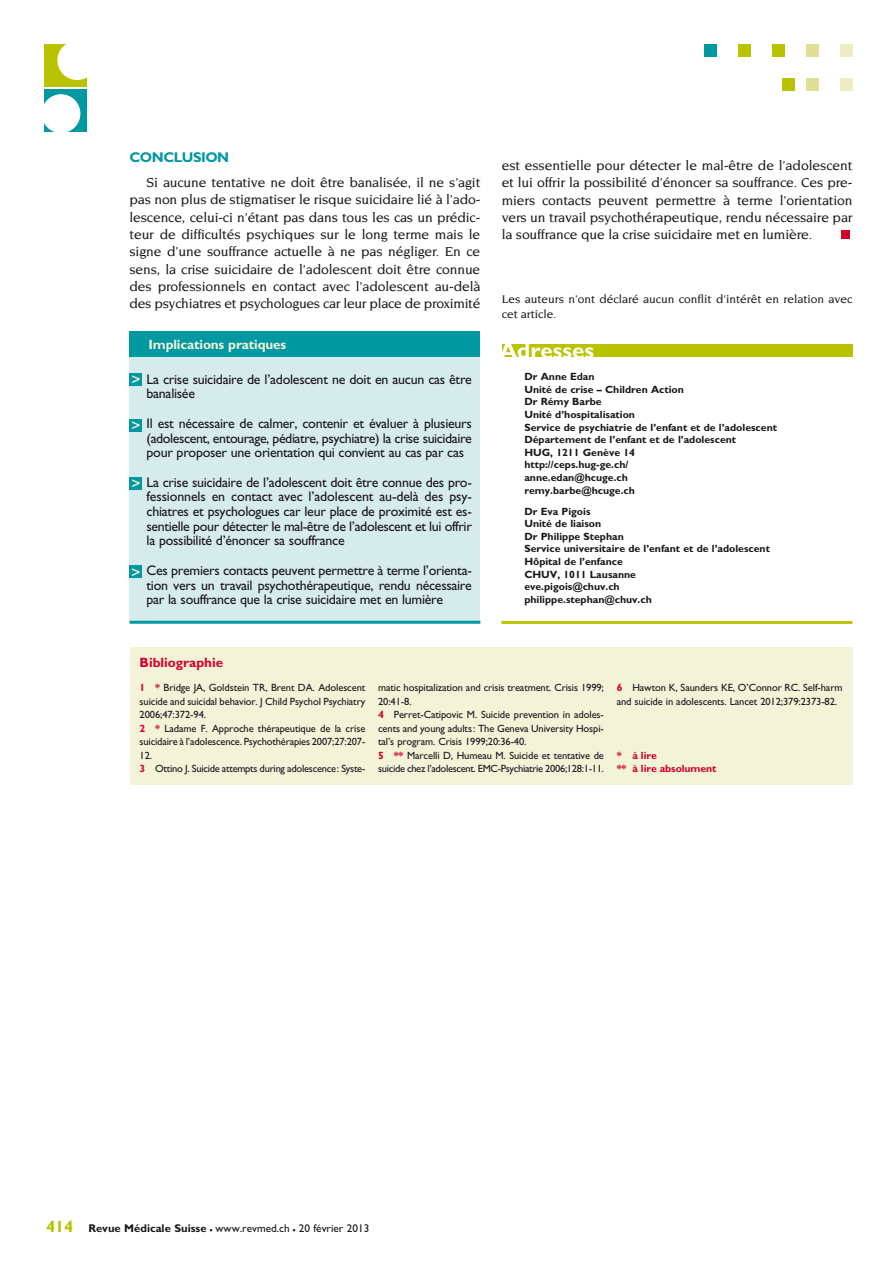
<style>
.page{position:relative;width:893px;height:1263px;background:#fff}
.page>*{position:absolute;margin:0;border:0;box-sizing:border-box;transform-origin:0 0}
.t1{font:700 22.5px "Gill Sans";color:#fff}
.t2{font:700 14.1px "Gill Sans";letter-spacing:-.035em;color:#0098a1}
.t3{font:500 13.95px/17.2px "Novarese";letter-spacing:-.015em;color:#1a171c;text-align:justify}
.t4{font:13.95px/14.7px "Gill Sans";letter-spacing:-.02em;color:#1a171c;text-align:justify}
.t5{font:700 13.5px "Gill Sans";letter-spacing:-.01em;color:#f2f3d7}
.t6{font:700 13.5px "Gill Sans";color:#d40028}
.t7{font:500 12px/15px "Novarese";color:#1a171c}
.t8{font:11.25px "Gill Sans";color:#1a171c}
.t9{font:10.5px/13.5px "Gill Sans";letter-spacing:-.01em;color:#1a171c}
.t10{font:700 10.5px/12.6px "Gill Sans";color:#1a171c}
.t11{font:700 10.5px/13.5px "Gill Sans";letter-spacing:-.01em;color:#d40028}
.s1{font-family:"Insignia";font-size:15px;color:#f2f3d7}
.s2{font-weight:700;color:#d40028}
.s3{font-weight:700;font-size:16.5px;color:#bac300}
.s4{font-weight:700}
.s5{font-weight:700;font-size:16.5px}
</style>
<div class="page">
<div style="left:840px;top:45px;width:12px;height:12px;background:#ecedc3"></div>
<div style="left:806px;top:45px;width:12px;height:12px;background:#dee096"></div>
<div style="left:772px;top:45px;width:12px;height:12px;background:#bac300"></div>
<div style="left:738px;top:45px;width:12px;height:12px;background:#bac300"></div>
<div style="left:704px;top:45px;width:12px;height:12px;background:#0098a1"></div>
<div style="left:840px;top:79px;width:12px;height:12px;background:#ecedc3"></div>
<div style="left:806px;top:79px;width:12px;height:12px;background:#dee096"></div>
<div style="left:782px;top:79px;width:13px;height:12px;background:#bac300"></div>
<div style="left:841px;top:230px;width:9px;height:9px;background:#d40028"></div>
<div style="left:45px;top:45px;width:42px;height:42px;background:#bac300"></div>
<div style="left:57px;top:41px;width:40px;height:39px;background:#fff;border-radius:50%"></div>
<div style="left:45px;top:89px;width:42px;height:43px;background:#0098a1"></div>
<div style="left:42px;top:94px;width:38px;height:39px;background:#fff;border-radius:50%"></div>
<div style="left:130px;top:647px;width:722px;height:138px;background:#f2f3d7"></div>
<div style="left:130px;top:357px;width:350px;height:264px;background:#d6ecec"></div>
<div style="left:130px;top:332px;width:350px;height:25px;background:#0098a1"></div>
<hr style="left:130px;top:621px;width:350px;height:3px;background:#0098a1">
<div style="left:130px;top:373px;width:12px;height:13px;background:#0098a1"></div>
<div style="left:130px;top:419px;width:12px;height:12px;background:#0098a1"></div>
<div style="left:130px;top:477px;width:12px;height:12px;background:#0098a1"></div>
<div style="left:130px;top:565px;width:12px;height:13px;background:#0098a1"></div>
<div style="left:502px;top:344px;width:350px;height:12px;background:#bac300"></div>
<hr style="left:501px;top:621px;width:351px;height:3px;background:#bac300">
<p class="t2" style="left:130px;top:149px;width:101px">CONCLUSION</p>
<p class="t3" style="left:130px;top:174px;width:352px;text-indent:17px">Si aucune tentative ne doit être banalisée, il ne s’agit pas non plus de stigmatiser le risque suicidaire lié à l’ado&shy;lescence, celui-ci n’étant pas dans tous les cas un prédic&shy;teur de difficultés psychiques sur le long terme mais le signe d’une souffrance actuelle à ne pas négliger. En ce sens, la crise suicidaire de l’adolescent doit être connue des professionnels en contact avec l’adolescent au-delà des psychiatres et psychologues car leur place de proximité</p>
<p class="t5" style="left:149px;top:337px;width:139px">Implications pratiques</p>
<p class="t4" style="left:147px;top:372px;width:327px;text-indent:-15px"><span class="s1">&gt;</span> La crise suicidaire de l’adolescent ne doit en aucun cas être banalisée</p>
<p class="t4" style="left:147px;top:416px;width:327px;text-indent:-15px"><span class="s1">&gt;</span> Il est nécessaire de calmer, contenir et évaluer à plusieurs (adolescent, entourage, pédiatre, psychiatre) la crise suicidaire pour proposer une orientation qui convient au cas par cas</p>
<p class="t4" style="left:147px;top:475px;width:327px;text-indent:-15px"><span class="s1">&gt;</span> La crise suicidaire de l’adolescent doit être connue des pro&shy;fessionnels en contact avec l’adolescent au-delà des psy&shy;chiatres et psychologues car leur place de proximité est es&shy;sentielle pour détecter le mal-être de l’adolescent et lui offrir la possibilité d’énoncer sa souffrance</p>
<p class="t4" style="left:147px;top:563px;width:327px;text-indent:-15px"><span class="s1">&gt;</span> Ces premiers contacts peuvent permettre à terme l’orienta&shy;tion vers un travail psychothérapeutique, rendu nécessaire par la souffrance que la crise suicidaire met en lumière</p>
<p class="t3" style="left:502px;top:157px;width:352px">est essentielle pour détecter le mal-être de l’adolescent et lui offrir la possibilité d’énoncer sa souffrance. Ces pre&shy;miers contacts peuvent permettre à terme l’orientation vers un travail psychothérapeutique, rendu nécessaire par la souffrance que la crise suicidaire met en lumière.</p>
<p class="t7" style="left:502px;top:291px;width:352px">Les auteurs n’ont déclaré aucun conflit d’intérêt en relation avec cet article.</p>
<h1 class="t1" style="left:500px;top:337px;width:96px">Adresses</h1>
<p class="t10" style="left:524px;top:370px;width:254px">Dr Anne Edan<br>Unité de crise – Children Action<br>Dr Rémy Barbe<br>Unité d’hospitalisation<br>Service de psychiatrie de l’enfant et de l’adolescent<br>Département de l’enfant et de l’adolescent<br>HUG, 1211 Genève 14<br>http://ceps.hug-ge.ch/<br>anne.edan@hcuge.ch<br>remy.barbe@hcuge.ch</p>
<p class="t10" style="left:524px;top:505px;width:247px">Dr Eva Pigois<br>Unité de liaison<br>Dr Philippe Stephan<br>Service universitaire de l’enfant et de l’adolescent<br>Hôpital de l’enfance<br>CHUV, 1011 Lausanne<br>eve.pigois@chuv.ch<br>philippe.stephan@chuv.ch</p>
<p class="t6" style="left:140px;top:654px;width:85px">Bibliographie</p>
<p class="t9" style="left:140px;top:681px;width:227px"><span class="s2">1 *</span> Bridge JA, Goldstein TR, Brent DA. Adolescent suicide and suicidal behavior. J Child Psychol Psychiatry 2006;47:372-94.<br><span class="s2">2 *</span> Ladame F. Approche thérapeutique de la crise suicidaire à l’adolescence. Psychothérapies 2007;27:207- 12.<br><span class="s2">3</span> Ottino J. Suicide attempts during adolescence: Syste-</p>
<p class="t9" style="left:378px;top:681px;width:227px">matic hospitalization and crisis treatment. Crisis 1999; 20:41-8.<br><span class="s2">4</span> Perret-Catipovic M. Suicide prevention in adoles&shy;cents and young adults: The Geneva University Hospi&shy;tal’s program. Crisis 1999;20:36-40.<br><span class="s2">5 **</span> Marcelli D, Humeau M. Suicide et tentative de suicide chez l’adolescent. EMC-Psychiatrie 2006;128:1-11.</p>
<p class="t9" style="left:617px;top:681px;width:227px"><span class="s2">6</span> Hawton K, Saunders KE, O’Connor RC. Self-harm and suicide in adolescents. Lancet 2012;379:2373-82.</p>
<p class="t11" style="left:617px;top:748px;width:101px">* à lire<br>** à lire absolument</p>
<p class="t8" style="left:46px;top:1222px;width:325px"><span class="s3">414</span> <span class="s4">Revue Médicale Suisse</span> <span class="s5">–</span> www.revmed.ch <span class="s5">–</span> 20 février 2013</p>
</div>
